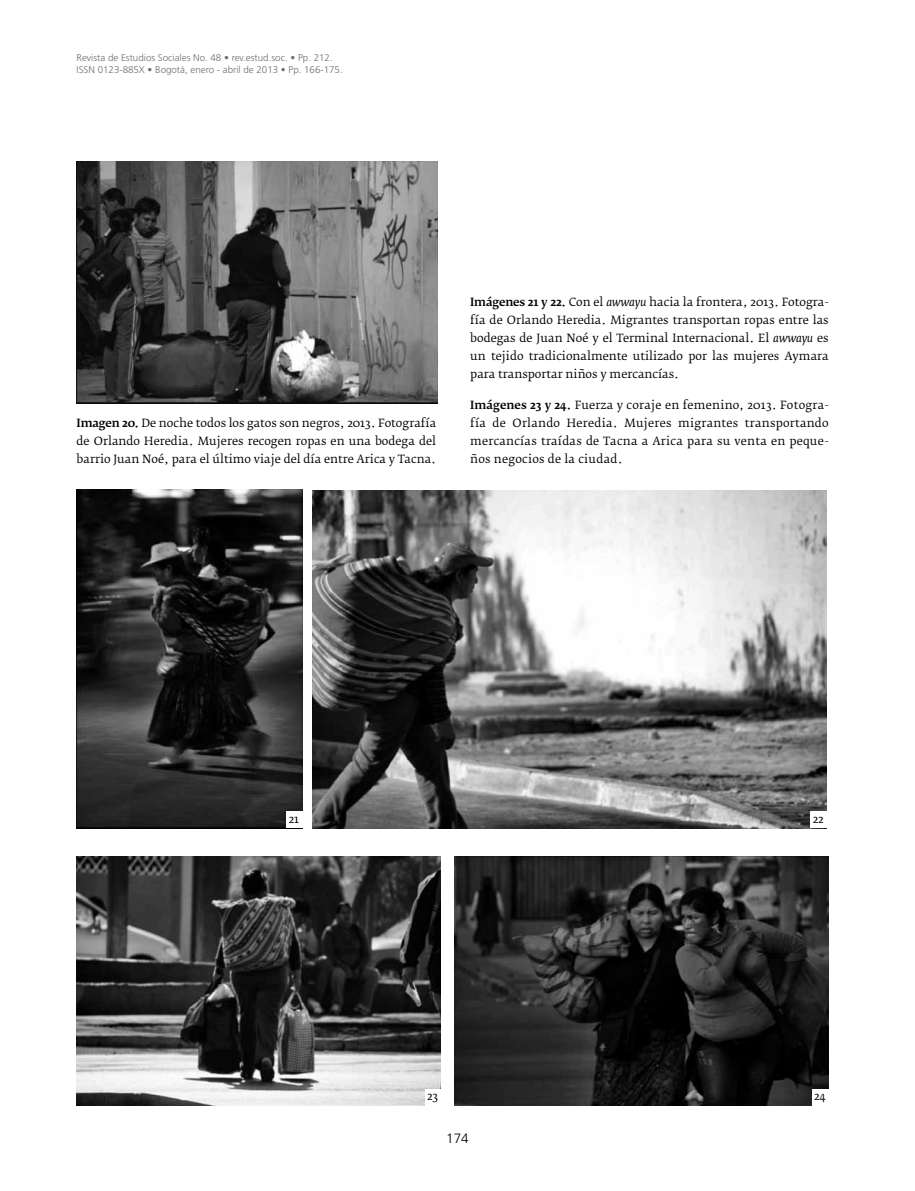
<style>
.page{position:relative;width:915px;height:1191px;background:#fff}
.page>*{position:absolute;margin:0;border:0;box-sizing:border-box;transform-origin:0 0}
.t1{font:300 13.5px "Frutiger LT Std";color:#000}
.t2{font:11.25px/18px "Fedra Serif B";color:#000;text-align:justify}
.t3{font:300 9.75px/12px "Frutiger LT Std";color:#706f6f}
.s1{font-weight:500}
.s2{font-style:italic}
</style>
<div class="page">
<img style="left:77px;top:162px;width:360px;height:241px">
<img style="left:77px;top:489px;width:225px;height:339px">
<img style="left:313px;top:490px;width:513px;height:338px">
<img style="left:77px;top:856px;width:363px;height:250px">
<img style="left:454px;top:856px;width:374px;height:250px">
<div style="left:286px;top:811px;width:17px;height:17px;background:#fff"></div>
<div style="left:810px;top:811px;width:16px;height:17px;background:#fff"></div>
<div style="left:811px;top:1089px;width:17px;height:17px;background:#fff"></div>
<div style="left:424px;top:1089px;width:17px;height:17px;background:#fff"></div>
<p class="t3" style="left:77px;top:51px;width:267px">Revista de Estudios Sociales No. 48 • rev.estud.soc. • Pp. 212.<br>ISSN 0123-885X • Bogotá, enero - abril de 2013 • Pp. 166-175.</p>
<p class="t2" style="left:77px;top:414px;width:361px"><span class="s1">Imagen 20.</span> De noche todos los gatos son negros, 2013. Fotografía de Orlando Heredia. Mujeres recogen ropas en una bodega del barrio Juan Noé, para el último viaje del día entre Arica y Tacna.</p>
<p class="t2" style="left:470px;top:293px;width:360px"><span class="s1">Imágenes 21 y 22.</span> Con el <span class="s2">awwayu</span> hacia la frontera, 2013. Fotogra&shy;fía de Orlando Heredia. Migrantes transportan ropas entre las bodegas de Juan Noé y el Terminal Internacional. El <span class="s2">awwayu</span> es un tejido tradicionalmente utilizado por las mujeres Aymara para transportar niños y mercancías.</p>
<p class="t2" style="left:470px;top:396px;width:360px"><span class="s1">Imágenes 23 y 24.</span> Fuerza y coraje en femenino, 2013. Fotogra&shy;fía de Orlando Heredia. Mujeres migrantes transportando mercancías traídas de Tacna a Arica para su venta en peque&shy;ños negocios de la ciudad.</p>
<p class="t2" style="left:288px;top:809px;width:12px">21</p>
<p class="t2" style="left:812px;top:809px;width:12px">22</p>
<p class="t2" style="left:427px;top:1087px;width:13px">23</p>
<p class="t2" style="left:813px;top:1087px;width:13px">24</p>
<p class="t1" style="left:446px;top:1130px;width:24px">174</p>
</div>
